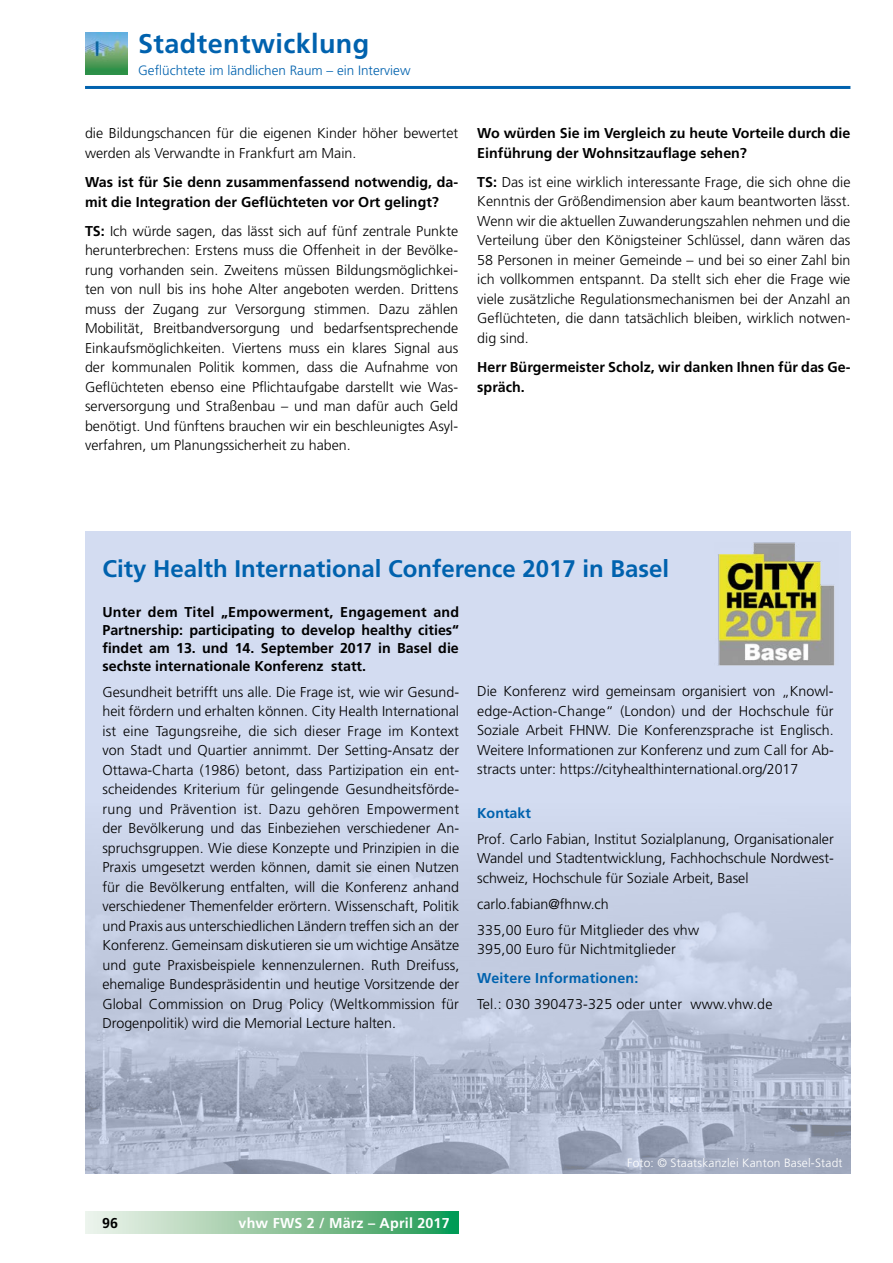
<style>
.page{position:relative;width:893px;height:1263px;background:#fff}
.page>*{position:absolute;margin:0;border:0;box-sizing:border-box;transform-origin:0 0}
.t1{font:700 27px "Frutiger LT";letter-spacing:.015em;color:#0062ae}
.t2{font:700 24px "Frutiger LT";color:#0062ae}
.t3{font:300 14.25px/19.5px "Frutiger LT";color:#000;text-align:justify}
.t4{font:700 14.25px/19.5px "Frutiger LT";color:#000}
.t5{font:700 14.25px "Frutiger LT";letter-spacing:.015em;color:#0062ae}
.t6{font:700 14.25px "Frutiger LT";letter-spacing:.015em;color:#fff}
.t7{font:300 13.5px "Frutiger LT";color:#0062ae}
.t8{font:300 12px "Frutiger LT";letter-spacing:.015em;color:#fff}
.s1{font-weight:700}
</style>
<div class="page">
<hr style="left:85px;top:86px;width:765px;height:3px;background:#0062ae">
<svg style="left:85px;top:1212px;width:373px;height:21px;background:#8dc69f"></svg>
<img style="left:85px;top:32px;width:42px;height:43px">
<div style="left:85px;top:531px;width:766px;height:643px;background:#d3dcf1"></div>
<img style="left:85px;top:863px;width:766px;height:311px">
<img style="left:718px;top:542px;width:117px;height:123px">
<h1 class="t1" style="left:138px;top:28px;width:233px">Stadtentwicklung</h1>
<p class="t7" style="left:138px;top:62px;width:274px">Geflüchtete im ländlichen Raum – ein Interview</p>
<p class="t3" style="left:85px;top:124px;width:375px">die Bildungschancen für die eigenen Kinder höher bewertet werden als Verwandte in Frankfurt am Main.</p>
<p class="t4" style="left:85px;top:172px;width:375px">Was ist für Sie denn zusammenfassend notwendig, da&shy;mit die Integration der Geflüchteten vor Ort gelingt?</p>
<p class="t3" style="left:85px;top:221px;width:375px"><span class="s1">TS:</span> Ich würde sagen, das lässt sich auf fünf zentrale Punkte herunterbrechen: Erstens muss die Offenheit in der Bevölke&shy;rung vorhanden sein. Zweitens müssen Bildungsmöglichkei&shy;ten von null bis ins hohe Alter angeboten werden. Drittens muss der Zugang zur Versorgung stimmen. Dazu zählen Mobilität, Breitbandversorgung und bedarfsentsprechende Einkaufsmöglichkeiten. Viertens muss ein klares Signal aus der kommunalen Politik kommen, dass die Aufnahme von Geflüchteten ebenso eine Pflichtaufgabe darstellt wie Was&shy;serversorgung und Straßenbau – und man dafür auch Geld benötigt. Und fünftens brauchen wir ein beschleunigtes Asyl&shy;verfahren, um Planungssicherheit zu haben.</p>
<p class="t4" style="left:477px;top:124px;width:375px">Wo würden Sie im Vergleich zu heute Vorteile durch die<br>Einführung der Wohnsitzauflage sehen?</p>
<p class="t3" style="left:477px;top:172px;width:375px"><span class="s1">TS:</span> Das ist eine wirklich interessante Frage, die sich ohne die Kenntnis der Größendimension aber kaum beantworten lässt.<br>Wenn wir die aktuellen Zuwanderungszahlen nehmen und die Verteilung über den Königsteiner Schlüssel, dann wären das 58 Personen in meiner Gemeinde – und bei so einer Zahl bin ich vollkommen entspannt. Da stellt sich eher die Frage wie viele zusätzliche Regulationsmechanismen bei der Anzahl an Geflüchteten, die dann tatsächlich bleiben, wirklich notwen&shy;dig sind.</p>
<p class="t4" style="left:477px;top:358px;width:375px">Herr Bürgermeister Scholz, wir danken Ihnen für das Ge&shy;spräch.</p>
<h2 class="t2" style="left:102px;top:555px;width:568px">City Health International Conference 2017 in Basel</h2>
<p class="t4" style="left:102px;top:603px;width:358px;line-height:18px;text-align:justify">Unter dem Titel „Empowerment, Engagement and Partnership: participating to develop healthy cities“ findet am 13. und 14. September 2017 in Basel die sechste internationale Konferenz statt.</p>
<p class="t3" style="left:102px;top:682px;width:358px">Gesundheit betrifft uns alle. Die Frage ist, wie wir Gesund&shy;heit fördern und erhalten können. City Health International ist eine Tagungsreihe, die sich dieser Frage im Kontext von Stadt und Quartier annimmt. Der Setting-Ansatz der Ottawa-Charta (1986) betont, dass Partizipation ein ent&shy;scheidendes Kriterium für gelingende Gesundheitsförde&shy;rung und Prävention ist. Dazu gehören Empowerment der Bevölkerung und das Einbeziehen verschiedener An&shy;spruchsgruppen. Wie diese Konzepte und Prinzipien in die Praxis umgesetzt werden können, damit sie einen Nutzen für die Bevölkerung entfalten, will die Konferenz anhand verschiedener Themenfelder erörtern. Wissenschaft, Politik und Praxis aus unterschiedlichen Ländern treffen sich an der Konferenz. Gemeinsam diskutieren sie um wichtige Ansätze und gute Praxisbeispiele kennenzulernen. Ruth Dreifuss, ehemalige Bundespräsidentin und heutige Vorsitzende der Global Commission on Drug Policy (Weltkommission für Drogenpolitik) wird die Memorial Lecture halten.</p>
<p class="t3" style="left:477px;top:682px;width:358px">Die Konferenz wird gemeinsam organisiert von „Knowl&shy;edge-Action-Change“ (London) und der Hochschule für Soziale Arbeit FHNW. Die Konferenzsprache ist Englisch.<br>Weitere Informationen zur Konferenz und zum Call for Ab&shy;stracts unter: https://cityhealthinternational.org/2017</p>
<p class="t5" style="left:477px;top:805px;width:55px">Kontakt</p>
<p class="t3" style="left:477px;top:829px;width:358px">Prof. Carlo Fabian, Institut Sozialplanung, Organisationaler Wandel und Stadtentwicklung, Fachhochschule Nordwest&shy;schweiz, Hochschule für Soziale Arbeit, Basel</p>
<p class="t3" style="left:477px;top:891px;width:223px;line-height:26px">carlo.fabian@fhnw.ch<br>335,00 Euro für Mitglieder des vhw</p>
<p class="t3" style="left:477px;top:940px;width:200px">395,00 Euro für Nichtmitglieder</p>
<p class="t5" style="left:477px;top:970px;width:163px">Weitere Informationen:</p>
<p class="t3" style="left:477px;top:994px;width:297px">Tel.: 030 390473-325 oder unter www.vhw.de</p>
<p class="t4" style="left:102px;top:1213px;width:18px">96</p>
<p class="t6" style="left:239px;top:1214px;width:213px">vhw FWS 2 / März – April 2017</p>
<p class="t8" style="left:627px;top:1156px;width:217px">Foto: © Staatskanzlei Kanton Basel-Stadt</p>
</div>
